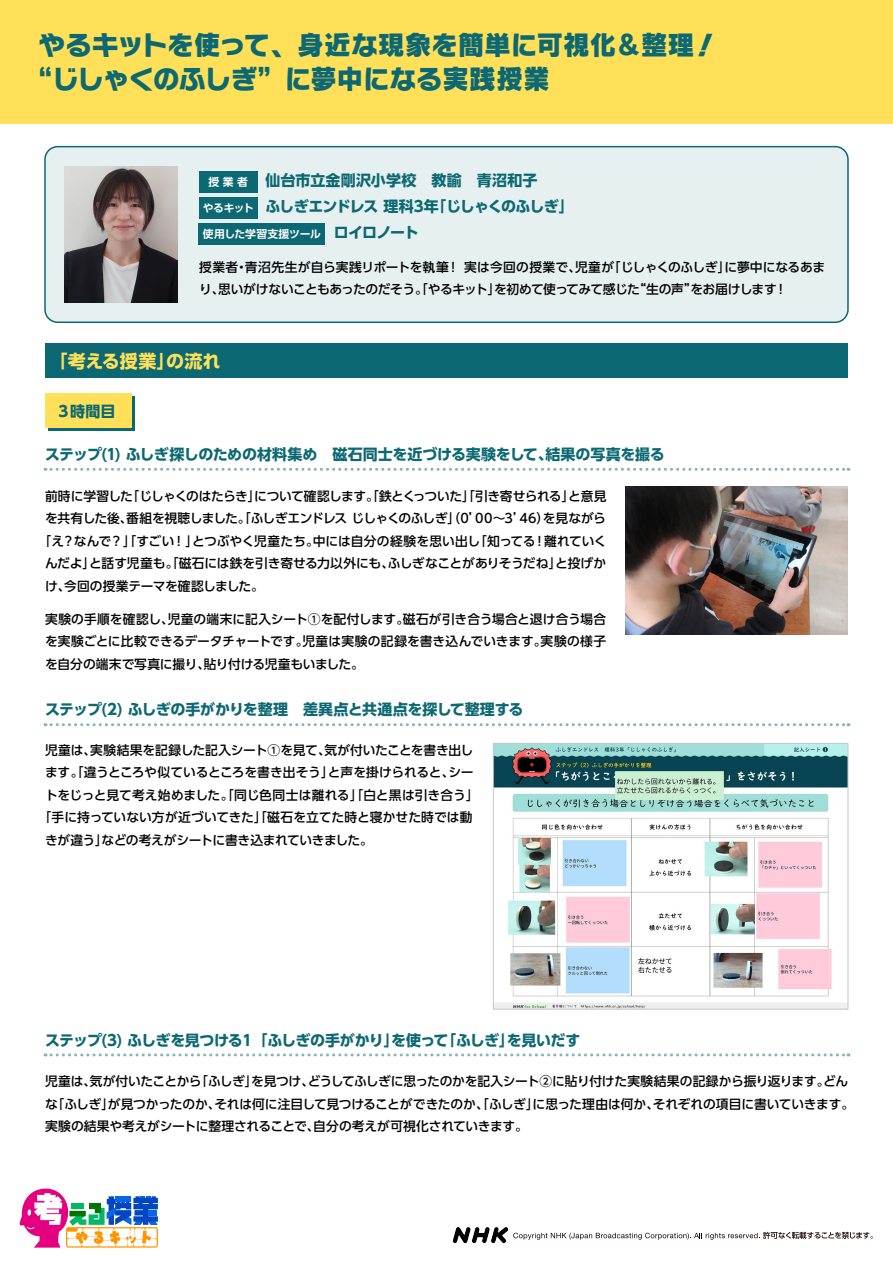
<style>
.page{position:relative;width:893px;height:1263px;background:#fff}
.page>*{position:absolute;margin:0;border:0;box-sizing:border-box;transform-origin:0 0}
.t1{font:27px/34.5px "Rodin NTLG Pro EB";letter-spacing:-.025em;color:#0c6872}
.t2{font:700 18px "UD Shin Go Pro";color:#ffe058}
.t3{font:700 15px "UD Shin Go Pro";letter-spacing:-.025em;color:#0c6872}
.t4{font:700 15px/26.5px "UD Shin Go Pro";letter-spacing:-.06em;color:#0c6872}
.t5{font:700 15px "UD Shin Go Pro";letter-spacing:.01em;color:#0c6872}
.t6{font:500 12.75px/22.5px "UD Shin Go Pro";letter-spacing:-.015em;color:#000}
.t7{font:500 12.75px "UD Shin Go Pro";letter-spacing:-.04em;color:#000}
.t8{font:500 12.75px "UD Shin Go Pro";letter-spacing:.005em;color:#000}
.t9{font:700 10.8px "UD Shin Go Pro De";letter-spacing:-.02em;color:#fff}
</style>
<div class="page">
<img style="left:495px;top:745px;width:351px;height:262px">
<div style="left:0;top:0;width:893px;height:123px;background:#ffe058"></div>
<svg style="left:19px;top:1188px;width:139px;height:59px"></svg>
<svg style="left:513px;top:1232px;width:360px;height:8px"></svg>
<img style="left:452px;top:1227px;width:57px;height:17px">
<div style="left:45px;top:147px;width:803px;height:175px;background:#e7f0f1;border-radius:13px"></div>
<div style="left:44px;top:146px;width:805px;height:177px;border:2px solid #0c6872;border-radius:13px"></div>
<div style="left:199px;top:171px;width:58px;height:21px;background:#0c6872"></div>
<div style="left:199px;top:197px;width:58px;height:21px;background:#0c6872"></div>
<div style="left:199px;top:223px;width:126px;height:21px;background:#0c6872"></div>
<img style="left:64px;top:166px;width:114px;height:137px">
<div style="left:45px;top:344px;width:803px;height:34px;background:#0c6872"></div>
<div style="left:48px;top:396px;width:86px;height:34px;background:linear-gradient(to right,#0c6872,#0c6872)"></div>
<div style="left:45px;top:393px;width:86px;height:35px;background:#ffe058"></div>
<svg style="left:45px;top:468px;width:804px;height:3px"></svg>
<svg style="left:45px;top:723px;width:804px;height:3px"></svg>
<svg style="left:45px;top:1053px;width:804px;height:3px"></svg>
<img style="left:626px;top:486px;width:222px;height:148px">
<div style="left:493px;top:743px;width:355px;height:266px;border:1px solid #c8c8c8"></div>
<h1 class="t1" style="left:25px;top:26px;width:695px;text-indent:14px">やるキットを使って、身近な現象を簡単に可視化＆整理！“じしゃくのふしぎ”に夢中になる実践授業</h1>
<p class="t5" style="left:266px;top:168px;width:273px">仙台市立金剛沢小学校　教諭　青沼和子</p>
<p class="t9" style="left:209px;top:173px;width:41px">授 業 者</p>
<p class="t9" style="left:203px;top:199px;width:53px">やるキット</p>
<p class="t9" style="left:203px;top:225px;width:120px">使用した学習支援ツール</p>
<p class="t4" style="left:334px;top:193px;width:241px;text-indent:-68px">ふしぎエンドレス 理科3年「じしゃくのふしぎ」ロイロノート</p>
<p class="t6" style="left:199px;top:255px;width:628px">授業者・青沼先生が自ら実践リポートを執筆！ 実は今回の授業で、児童が「じしゃくのふしぎ」に夢中になるあまり、思いがけないこともあったのだそう。「やるキット」を初めて使ってみて感じた“生の声”をお届けします！</p>
<h2 class="t2" style="left:50px;top:346px;width:173px">「考える授業」の流れ</h2>
<p class="t3" style="left:58px;top:399px;width:58px">3時間目</p>
<p class="t3" style="left:45px;top:442px;width:621px">ステップ(1) ふしぎ探しのための材料集め　磁石同士を近づける実験をして、結果の写真を撮る</p>
<p class="t6" style="left:45px;top:484px;width:563px">前時に学習した「じしゃくのはたらき」について確認します。「鉄とくっついた」「引き寄せられる」と意見</p>
<p class="t7" style="left:45px;top:508px;width:562px">を共有した後、番組を視聴しました。「ふしぎエンドレス じしゃくのふしぎ」（0’00～3’46）を見ながら</p>
<p class="t6" style="left:39px;top:529px;width:570px">「え？なんで？」「すごい！」とつぶやく児童たち。中には自分の経験を思い出し「知ってる！離れていく</p>
<p class="t6" style="left:45px;top:552px;width:563px">んだよ」と話す児童も。「磁石には鉄を引き寄せる力以外にも、ふしぎなことがありそうだね」と投げか</p>
<p class="t6" style="left:45px;top:574px;width:220px">け、今回の授業テーマを確認しました。</p>
<p class="t6" style="left:45px;top:607px;width:563px;text-align:justify">実験の手順を確認し、児童の端末に記入シート①を配付します。磁石が引き合う場合と退け合う場合を実験ごとに比較できるデータチャートです。児童は実験の記録を書き込んでいきます。実験の様子を自分の端末で写真に撮り、貼り付ける児童もいました。</p>
<p class="t3" style="left:45px;top:697px;width:480px">ステップ(2) ふしぎの手がかりを整理　差異点と共通点を探して整理する</p>
<p class="t6" style="left:45px;top:738px;width:430px">児童は、実験結果を記録した記入シート①を見て、気が付いたことを書き出し</p>
<p class="t6" style="left:45px;top:761px;width:430px">ます。「違うところや似ているところを書き出そう」と声を掛けられると、シー</p>
<p class="t6" style="left:45px;top:783px;width:435px">トをじっと見て考え始めました。「同じ色同士は離れる」「白と黒は引き合う」</p>
<p class="t8" style="left:39px;top:807px;width:436px">「手に持っていない方が近づいてきた」「磁石を立てた時と寝かせた時では動</p>
<p class="t6" style="left:45px;top:828px;width:329px">きが違う」などの考えがシートに書き込まれていきました。</p>
<p class="t3" style="left:45px;top:1027px;width:537px">ステップ(3) ふしぎを見つける１ 「ふしぎの手がかり」を使って「ふしぎ」を見いだす</p>
<p class="t6" style="left:45px;top:1070px;width:811px">児童は、気が付いたことから「ふしぎ」を見つけ、どうしてふしぎに思ったのかを記入シート②に貼り付けた実験結果の記録から振り返ります。どんな「ふしぎ」が見つかったのか、それは何に注目して見つけることができたのか、「ふしぎ」に思った理由は何か、それぞれの項目に書いていきます。実験の結果や考えがシートに整理されることで、自分の考えが可視化されていきます。</p>
</div>
